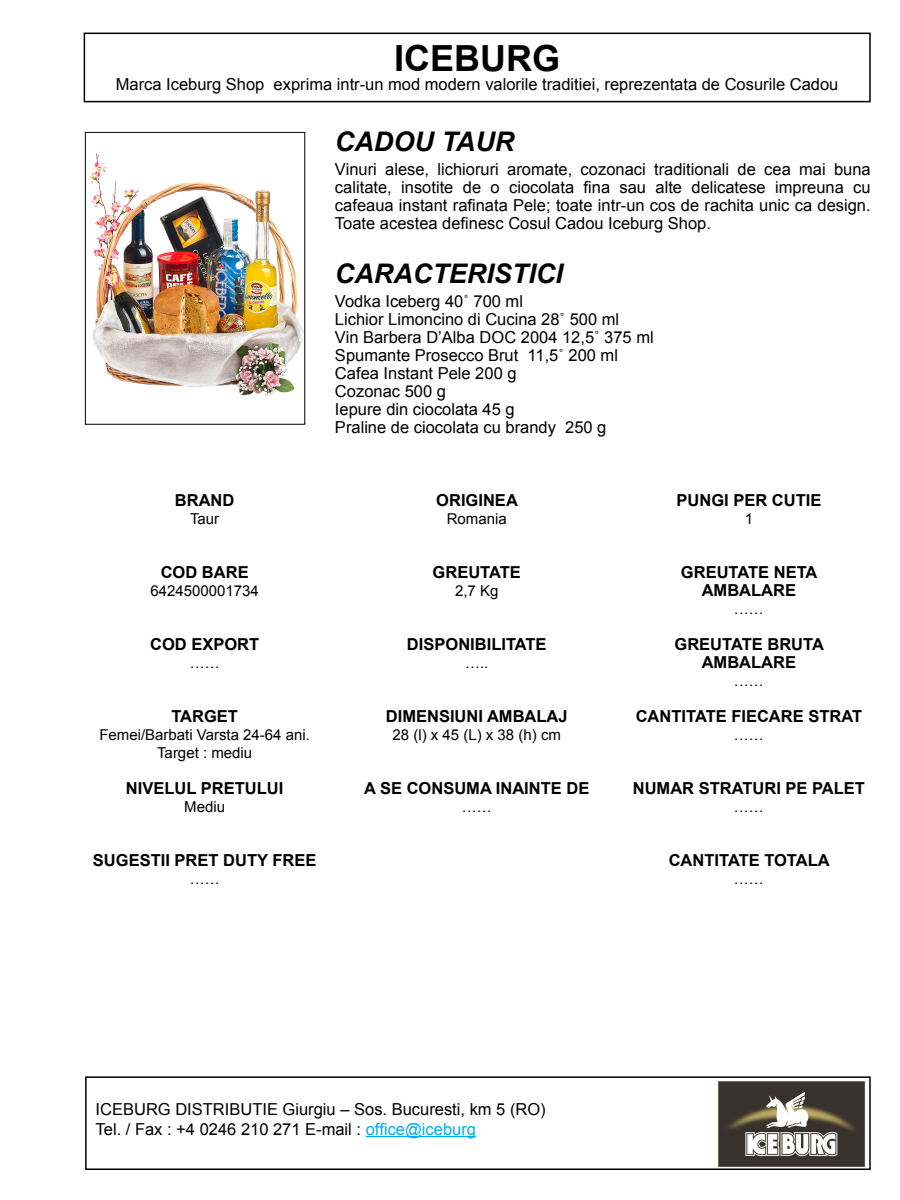
<style>
.page{position:relative;width:900px;height:1200px;background:#fff}
.page>*{position:absolute;margin:0;border:0;box-sizing:border-box;transform-origin:0 0}
.t1{font:700 36px "Arial";color:#000}
.t2{font:italic 700 27px "Arial";color:#000}
.t3{font:16.5px/18px "Arial";color:#000;text-align:justify}
.t4{font:700 16.5px/18px "Arial";color:#000;text-align:center}
.t5{font:15px "Arial";color:#000}
.s1{color:#00aeef}
</style>
<div class="page">
<div style="left:84px;top:33px;width:787px;height:69px;border:2px solid #000"></div>
<img style="left:719px;top:1081px;width:146px;height:85px">
<div style="left:85px;top:1076px;width:786px;height:94px;border:2px solid #000"></div>
<hr style="left:366px;top:1136px;width:110px;height:1px;background:#00aeef">
<img style="left:88px;top:155px;width:215px;height:240px">
<div style="left:85px;top:132px;width:220px;height:293px;border:1px solid #000"></div>
<p class="t1" style="left:394px;top:34px;width:167px">ICEBURG</p>
<p class="t3" style="left:116px;top:76px;width:724px">Marca Iceburg Shop exprima intr-un mod modern valorile traditiei, reprezentata de Cosurile Cadou</p>
<p class="t2" style="left:335px;top:123px;width:181px">CADOU TAUR</p>
<p class="t3" style="left:335px;top:160px;width:537px">Vinuri alese, lichioruri aromate, cozonaci traditionali de cea mai buna calitate, insotite de o ciocolata fina sau alte delicatese impreuna cu cafeaua instant rafinata Pele; toate intr-un cos de rachita unic ca design.<br>Toate acestea definesc Cosul Cadou Iceburg Shop.</p>
<p class="t2" style="left:335px;top:255px;width:229px">CARACTERISTICI</p>
<p class="t3" style="left:335px;top:292px;width:190px">Vodka Iceberg 40˚ 700 ml</p>
<p class="t3" style="left:335px;top:310px;width:286px">Lichior Limoncino di Cucina 28˚ 500 ml</p>
<p class="t3" style="left:335px;top:328px;width:320px">Vin Barbera D’Alba DOC 2004 12,5˚ 375 ml</p>
<p class="t3" style="left:335px;top:346px;width:285px">Spumante Prosecco Brut 11,5˚ 200 ml</p>
<p class="t3" style="left:335px;top:364px;width:183px">Cafea Instant Pele 200 g</p>
<p class="t3" style="left:335px;top:382px;width:112px">Cozonac 500 g</p>
<p class="t3" style="left:335px;top:400px;width:181px">Iepure din ciocolata 45 g</p>
<p class="t3" style="left:335px;top:418px;width:273px">Praline de ciocolata cu brandy 250 g</p>
<p class="t4" style="left:175px;top:491px;width:61px">BRAND</p>
<p class="t5" style="left:190px;top:508px;width:31px">Taur</p>
<p class="t4" style="left:436px;top:491px;width:83px">ORIGINEA</p>
<p class="t5" style="left:447px;top:508px;width:62px">Romania</p>
<p class="t4" style="left:677px;top:491px;width:146px">PUNGI PER CUTIE</p>
<p class="t5" style="left:745px;top:508px;width:10px">1</p>
<p class="t4" style="left:161px;top:563px;width:89px">COD BARE</p>
<p class="t5" style="left:150px;top:580px;width:110px">6424500001734</p>
<p class="t4" style="left:150px;top:635px;width:111px">COD EXPORT</p>
<p class="t5" style="left:190px;top:652px;width:31px">……</p>
<p class="t4" style="left:171px;top:707px;width:68px">TARGET</p>
<p class="t5" style="left:99px;top:724px;width:212px">Femei/Barbati Varsta 24-64 ani.</p>
<p class="t5" style="left:157px;top:742px;width:97px">Target : mediu</p>
<p class="t4" style="left:126px;top:779px;width:159px">NIVELUL PRETULUI</p>
<p class="t5" style="left:184px;top:796px;width:42px">Mediu</p>
<p class="t4" style="left:433px;top:563px;width:90px">GREUTATE</p>
<p class="t5" style="left:455px;top:580px;width:45px">2,7 Kg</p>
<p class="t4" style="left:407px;top:635px;width:141px">DISPONIBILITATE</p>
<p class="t5" style="left:465px;top:652px;width:25px">…..</p>
<p class="t4" style="left:386px;top:707px;width:183px">DIMENSIUNI AMBALAJ</p>
<p class="t5" style="left:393px;top:724px;width:170px">28 (l) x 45 (L) x 38 (h) cm</p>
<p class="t4" style="left:364px;top:779px;width:227px">A SE CONSUMA INAINTE DE</p>
<p class="t5" style="left:462px;top:796px;width:31px">……</p>
<p class="t4" style="left:681px;top:563px;width:138px">GREUTATE NETA</p>
<p class="t4" style="left:702px;top:581px;width:96px">AMBALARE</p>
<p class="t5" style="left:734px;top:598px;width:31px">……</p>
<p class="t4" style="left:675px;top:635px;width:151px">GREUTATE BRUTA<br>AMBALARE</p>
<p class="t5" style="left:734px;top:670px;width:31px">……</p>
<p class="t4" style="left:636px;top:707px;width:228px">CANTITATE FIECARE STRAT</p>
<p class="t5" style="left:734px;top:724px;width:31px">……</p>
<p class="t4" style="left:633px;top:779px;width:234px">NUMAR STRATURI PE PALET</p>
<p class="t5" style="left:734px;top:796px;width:31px">……</p>
<p class="t4" style="left:93px;top:851px;width:225px">SUGESTII PRET DUTY FREE</p>
<p class="t5" style="left:190px;top:868px;width:31px">……</p>
<p class="t4" style="left:669px;top:851px;width:162px">CANTITATE TOTALA</p>
<p class="t5" style="left:734px;top:868px;width:31px">……</p>
<p class="t3" style="left:96px;top:1100px;width:452px">ICEBURG DISTRIBUTIE Giurgiu – Sos. Bucuresti, km 5 (RO)</p>
<p class="t3" style="left:96px;top:1120px;width:382px">Tel. / Fax : +4 0246 210 271 E-mail : <span class="s1">office@iceburg</span></p>
</div>
